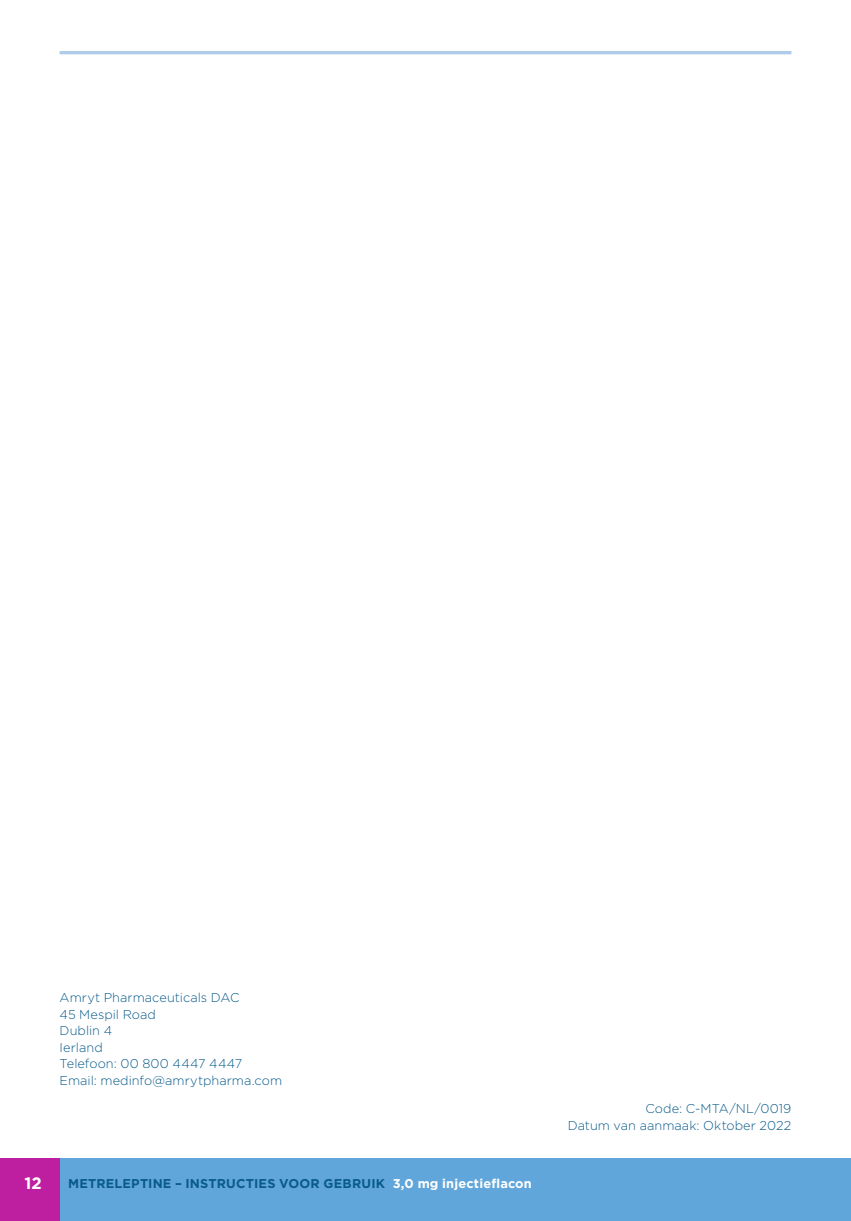
<style>
.page{position:relative;width:851px;height:1221px;background:#fff}
.page>*{position:absolute;margin:0;border:0;box-sizing:border-box;transform-origin:0 0}
.t1{font:700 16.5px "Gotham";color:#fff}
.Normal_NL{font:300 12.75px/16.5px "Gotham";letter-spacing:.005em;color:#085b8b;text-align:right}
.t2{font:700 12.75px "Gotham";letter-spacing:.015em;color:#085b8b}
.s1{color:#fff}
</style>
<div class="page">
<div style="left:0;top:1158px;width:60px;height:62px;background:#be1fa1"></div>
<div style="left:60px;top:1158px;width:790px;height:62px;background:#61a6da"></div>
<hr style="left:60px;top:51px;width:731px;height:3px;background:#aeccea">
<p class="Normal_NL" style="left:60px;top:989px;width:181px">Amryt Pharmaceuticals DAC</p>
<p class="Normal_NL" style="left:60px;top:1005px;width:98px">45 Mespil Road</p>
<p class="Normal_NL" style="left:60px;top:1022px;width:54px">Dublin 4</p>
<p class="Normal_NL" style="left:60px;top:1038px;width:45px">Ierland</p>
<p class="Normal_NL" style="left:60px;top:1055px;width:184px">Telefoon: 00 800 4447 4447</p>
<p class="Normal_NL" style="left:60px;top:1071px;width:224px">Email: medinfo@amrytpharma.com</p>
<p class="t1" style="left:24px;top:1172px;width:19px">12</p>
<p class="t2" style="left:68px;top:1174px;width:465px">METRELEPTINE – INSTRUCTIES VOOR GEBRUIK <span class="s1">3,0 mg injectieflacon</span></p>
<p class="Normal_NL" style="left:567px;top:1100px;width:225px">Code: C- MTA/NL/0019<br>Datum van aanmaak: Oktober 2022</p>
</div>
